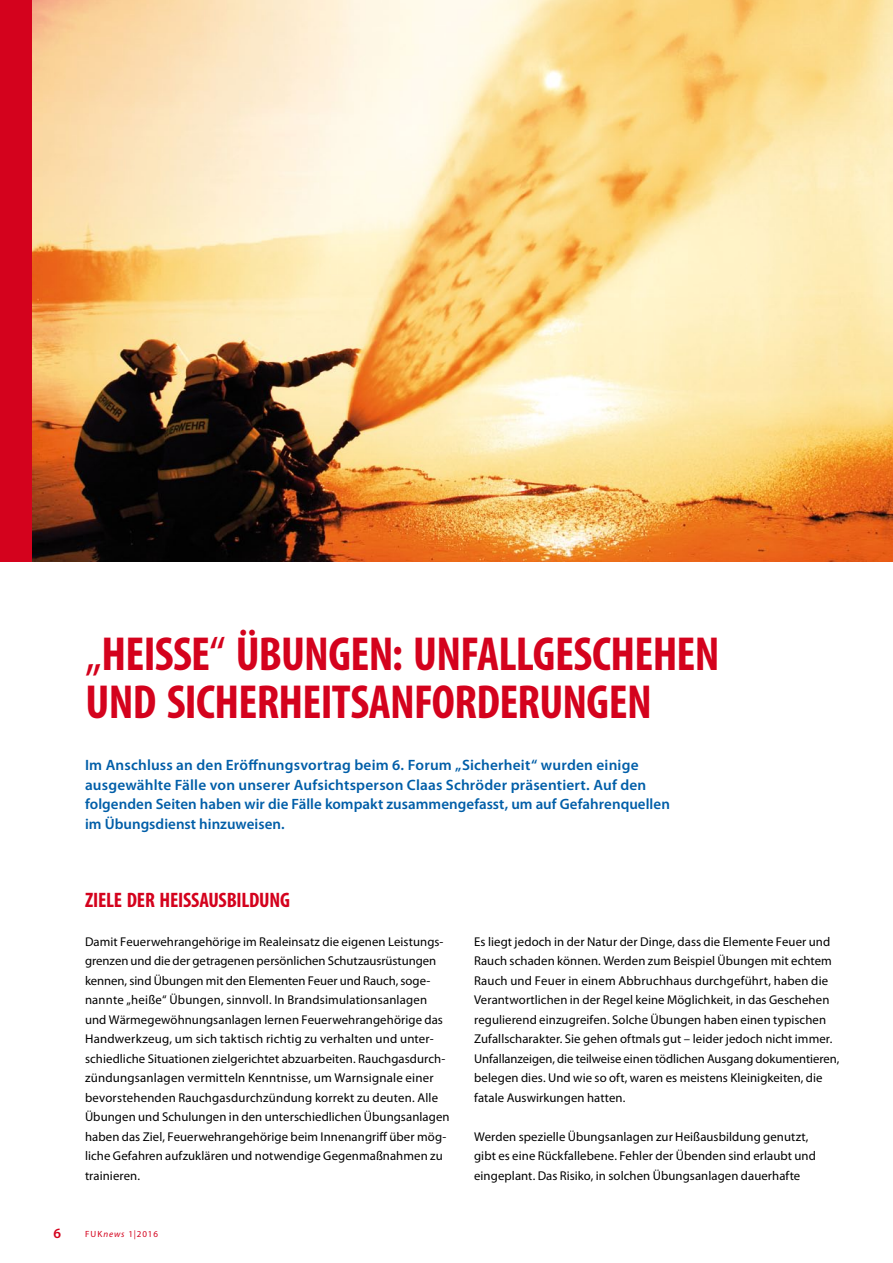
<style>
.page{position:relative;width:893px;height:1263px;background:#fff}
.page>*{position:absolute;margin:0;border:0;box-sizing:border-box;transform-origin:0 0}
.t1{font:700 condensed 48px/48px "Myriad Pro";letter-spacing:-.015em;color:#d4021d}
.t2{font:700 condensed 21px "Myriad Pro";letter-spacing:-.01em;color:#d4021d}
.t3{font:600 15px/19.5px "Myriad Pro";letter-spacing:.01em;color:#005ea8}
.t4{font:600 14.25px "Myriad Pro";color:#d4021d}
.t5{font:12.75px/19.5px "Myriad Pro";letter-spacing:.01em;color:#000}
.t6{font:9px "Myriad Pro";letter-spacing:.11em;color:#d4021d}
.s1{font-weight:400;font-stretch:normal}
.s2{font-style:italic}
</style>
<div class="page">
<img style="left:32px;top:0;width:861px;height:561px">
<div style="left:0;top:0;width:32px;height:561px;background:#d4021d"></div>
<h1 class="t1" style="left:85px;top:629px;width:636px"><span class="s1">„</span>HEISSE<span class="s1">“</span> ÜBUNGEN: UNFALLGESCHEHEN<br>UND SICHERHEITSANFORDERUNGEN</h1>
<p class="t3" style="left:85px;top:755px;width:586px">im anschluss an den eröffnungsvortrag beim 6. Forum „Sicherheit“ wurden einige ausgewählte Fälle von unserer aufsichts person claas Schröder präsentiert. auf den folgenden Seiten haben wir die Fälle kompakt zusammengefasst, um auf gefahrenquellen im Übungsdienst hinzuweisen.</p>
<h2 class="t2" style="left:85px;top:887px;width:206px">ZIELE DER HEISSAUSBILDUNG</h2>
<p class="t5" style="left:85px;top:932px;width:366px">Damit Feuerwehrangehörige im Realeinsatz die eigenen Leistungs&shy;grenzen und die der getragenen persönlichen Schutzausrüstungen kennen, sind Übungen mit den Elementen Feuer und Rauch, soge&shy;nannte „heiße“ Übungen, sinnvoll. In Brandsimulationsanlagen und Wärmegewöhnungsanlagen lernen Feuerwehrangehörige das Handwerkzeug, um sich taktisch richtig zu verhalten und unter&shy;schiedliche Situationen zielgerichtet abzuarbeiten. Rauchgasdurch&shy;zündungsanlagen vermitteln Kenntnisse, um Warnsignale einer bevorstehenden Rauchgasdurchzündung korrekt zu deuten. Alle Übungen und Schulungen in den unterschiedlichen Übungsanlagen haben das Ziel, Feuerwehrangehörige beim Innenangriff über mög&shy;liche Gefahren aufzuklären und notwendige Gegenmaßnahmen zu trainieren.</p>
<p class="t5" style="left:474px;top:932px;width:367px">Es liegt jedoch in der Natur der Dinge, dass die Elemente Feuer und Rauch schaden können. Werden zum Beispiel Übungen mit echtem Rauch und Feuer in einem Abbruchhaus durchgeführt, haben die Verantwortlichen in der Regel keine Möglichkeit, in das Geschehen regulierend einzugreifen. Solche Übungen haben einen typischen Zufallscharakter. Sie gehen oftmals gut – leider jedoch nicht immer.<br>Unfallanzeigen, die teilweise einen tödlichen Ausgang dokumentieren, belegen dies. Und wie so oft, waren es meistens Kleinigkeiten, die fatale Auswirkungen hatten.</p>
<p class="t5" style="left:474px;top:1127px;width:343px">Werden spezielle Übungsanlagen zur Heißausbildung genutzt, gibt es eine Rückfallebene. Fehler der Übenden sind erlaubt und eingeplant. Das Risiko, in solchen Übungsanlagen dauerhafte</p>
<p class="t4" style="left:54px;top:1224px;width:9px">6</p>
<p class="t6" style="left:85px;top:1228px;width:74px">FUK<span class="s2">news</span> 1|2016</p>
</div>
